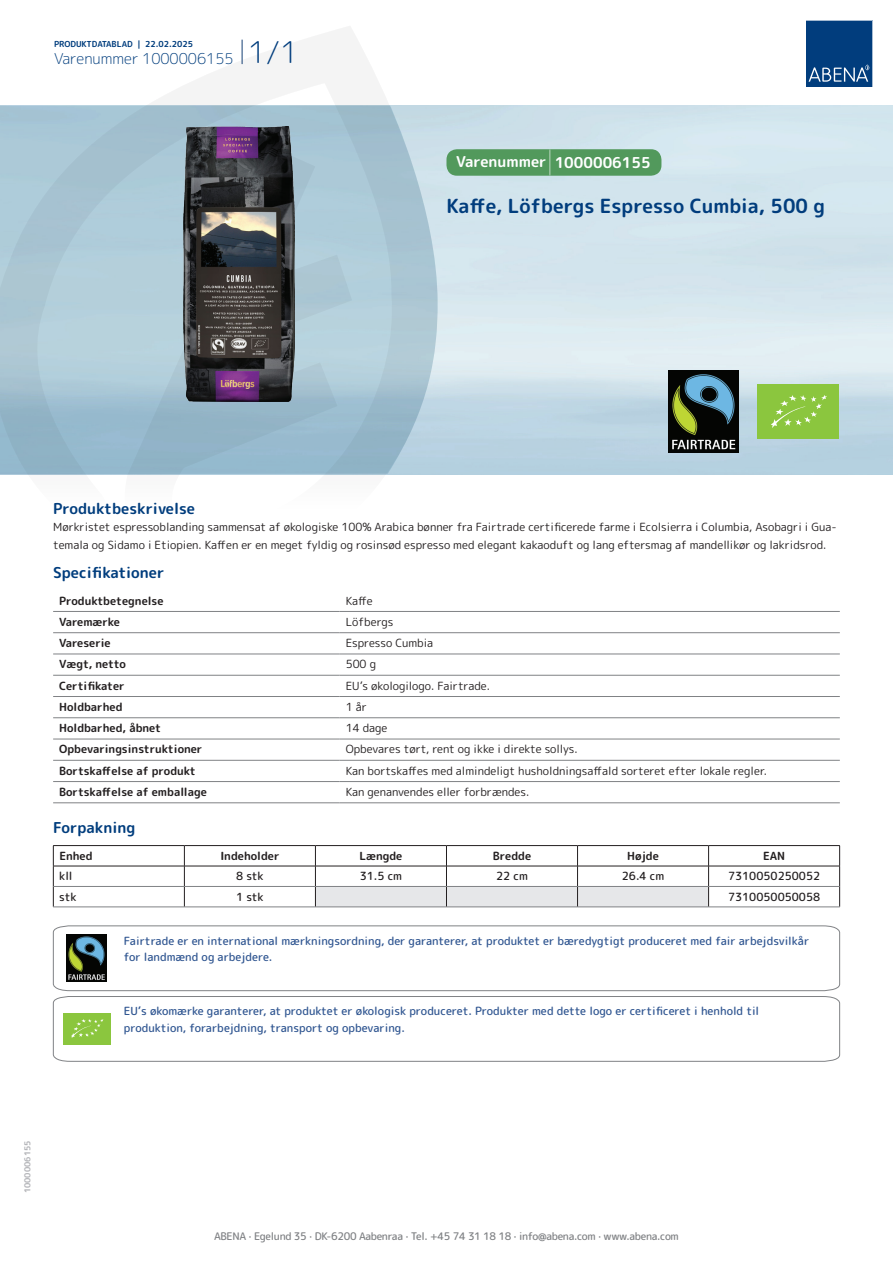
<style>
.page{position:relative;width:893px;height:1263px;background:#fff}
.page>*{position:absolute;margin:0;border:0;box-sizing:border-box;transform-origin:0 0}
.t1{font:700 19.5px "Rounded Mplus 1 c";color:#013d7d}
.t2{font:700 15px "Rounded Mplus 1 c";color:#013d7d}
.t3{font:300 15px "Rounded Mplus 1 c";color:#013d7d}
.t4{font:700 15px "Rounded Mplus 1 c";color:#fff}
.t5{font:11.25px/18px "Rounded Mplus 1 c";color:#231f20}
.t6{font:500 11.25px/16.5px "Rounded Mplus 1 c";color:#305691}
.t7{font:700 11.25px "Rounded Mplus 1 c";color:#231f20}
.t8{font:500 11.25px "Rounded Mplus 1 c";color:#231f20}
.t9{font:500 10.5px "Rounded Mplus 1 c";letter-spacing:-.03em;color:#808285}
.t10{font:700 8.25px "Rounded Mplus 1 c";color:#013d7d}
.t11{font:700 8.25px "Rounded Mplus 1 c";color:#b2b3b7}
.s1{font-size:30px}
.s2{font-size:25.5px}
</style>
<div class="page">
<img style="left:439px;top:106px;width:454px;height:368px">
<svg style="left:0;top:26px;width:439px;height:449px"></svg>
<svg style="left:0;top:106px;width:438px;height:368px;background:#a7c5d3"></svg>
<svg style="left:242px;top:40px;width:1px;height:24px"></svg>
<svg style="left:806px;top:20px;width:67px;height:67px;background:#144b86"></svg>
<img style="left:184px;top:127px;width:110px;height:275px">
<hr style="left:53px;top:611px;width:287px;height:1px;background:#808285">
<hr style="left:340px;top:611px;width:500px;height:1px;background:#808285">
<hr style="left:53px;top:632px;width:287px;height:1px;background:#808285">
<hr style="left:340px;top:632px;width:500px;height:1px;background:#808285">
<hr style="left:53px;top:654px;width:287px;height:1px;background:#808285">
<hr style="left:340px;top:654px;width:500px;height:1px;background:#808285">
<hr style="left:53px;top:675px;width:287px;height:1px;background:#808285">
<hr style="left:340px;top:675px;width:500px;height:1px;background:#808285">
<hr style="left:53px;top:696px;width:287px;height:1px;background:#808285">
<hr style="left:340px;top:696px;width:500px;height:1px;background:#808285">
<hr style="left:53px;top:717px;width:287px;height:1px;background:#808285">
<hr style="left:340px;top:717px;width:500px;height:1px;background:#808285">
<hr style="left:53px;top:739px;width:287px;height:1px;background:#808285">
<hr style="left:340px;top:739px;width:500px;height:1px;background:#808285">
<hr style="left:53px;top:760px;width:287px;height:1px;background:#808285">
<hr style="left:340px;top:760px;width:500px;height:1px;background:#808285">
<hr style="left:53px;top:781px;width:287px;height:1px;background:#808285">
<hr style="left:340px;top:781px;width:500px;height:1px;background:#808285">
<hr style="left:53px;top:802px;width:287px;height:1px;background:#808285">
<hr style="left:340px;top:802px;width:500px;height:1px;background:#808285">
<hr style="left:53px;top:845px;width:131px;height:1px;background:#231f20">
<hr style="left:184px;top:845px;width:131px;height:1px;background:#231f20">
<hr style="left:315px;top:845px;width:131px;height:1px;background:#231f20">
<hr style="left:446px;top:845px;width:131px;height:1px;background:#231f20">
<hr style="left:577px;top:845px;width:132px;height:1px;background:#231f20">
<hr style="left:709px;top:845px;width:131px;height:1px;background:#231f20">
<hr style="left:53px;top:866px;width:131px;height:1px;background:#231f20">
<hr style="left:184px;top:866px;width:131px;height:1px;background:#231f20">
<hr style="left:709px;top:866px;width:131px;height:1px;background:#231f20">
<svg style="left:53px;top:846px;width:1px;height:61px"></svg>
<svg style="left:184px;top:846px;width:1px;height:61px"></svg>
<svg style="left:315px;top:846px;width:394px;height:61px"></svg>
<svg style="left:839px;top:846px;width:1px;height:61px"></svg>
<hr style="left:54px;top:886px;width:130px;height:1px;background:#808285">
<hr style="left:184px;top:886px;width:131px;height:1px;background:#808285">
<hr style="left:315px;top:886px;width:131px;height:1px;background:#808285">
<hr style="left:446px;top:886px;width:131px;height:1px;background:#808285">
<hr style="left:577px;top:886px;width:132px;height:1px;background:#808285">
<hr style="left:709px;top:886px;width:130px;height:1px;background:#808285">
<hr style="left:53px;top:907px;width:131px;height:1px;background:#808285">
<hr style="left:184px;top:907px;width:131px;height:1px;background:#808285">
<hr style="left:315px;top:907px;width:131px;height:1px;background:#808285">
<hr style="left:446px;top:907px;width:131px;height:1px;background:#808285">
<hr style="left:577px;top:907px;width:132px;height:1px;background:#808285">
<hr style="left:709px;top:907px;width:131px;height:1px;background:#808285">
<svg style="left:53px;top:925px;width:787px;height:66px"></svg>
<svg style="left:53px;top:996px;width:787px;height:66px"></svg>
<img style="left:669px;top:371px;width:69px;height:81px">
<div style="left:757px;top:384px;width:82px;height:55px;background:#8bc63e"></div>
<svg style="left:771px;top:395px;width:56px;height:33px"></svg>
<div style="left:446px;top:149px;width:215px;height:27px;background:#52995c;border-radius:10px"></div>
<p class="t10" style="left:54px;top:38px;width:141px">PRODUKTDATABLAD | 22.02.2025</p>
<h2 class="t3" style="left:54px;top:48px;width:246px">Varenummer 1000006155 <span class="s1">1/1</span></h2>
<h2 class="t4" style="left:456px;top:152px;width:196px">Varenummer <span class="s2">|</span> 1000006155</h2>
<h1 class="t1" style="left:446px;top:192px;width:380px">Kaffe, Löfbergs Espresso Cumbia, 500 g</h1>
<h2 class="t2" style="left:53px;top:498px;width:143px">Produktbeskrivelse</h2>
<p class="t5" style="left:53px;top:517px;width:785px">Mørkristet espressoblanding sammensat af økologiske 100% Arabica bønner fra Fairtrade certificerede farme i Ecolsierra i Columbia, Asobagri i Gua&shy;temala og Sidamo i Etiopien. Kaffen er en meget fyldig og rosinsød espresso med elegant kakaoduft og lang eftersmag af mandellikør og lakridsrod.</p>
<h2 class="t2" style="left:53px;top:562px;width:113px">Specifikationer</h2>
<p class="t7" style="left:59px;top:592px;width:106px">Produktbetegnelse</p>
<p class="t5" style="left:346px;top:591px;width:29px">Kaffe</p>
<p class="t7" style="left:59px;top:614px;width:62px">Varemærke</p>
<p class="t5" style="left:346px;top:613px;width:49px">Löfbergs</p>
<p class="t7" style="left:59px;top:635px;width:53px">Vareserie</p>
<p class="t5" style="left:346px;top:634px;width:89px">Espresso Cumbia</p>
<p class="t7" style="left:59px;top:656px;width:68px">Vægt, netto</p>
<p class="t5" style="left:346px;top:655px;width:32px">500 g</p>
<p class="t7" style="left:59px;top:678px;width:67px">Certifikater</p>
<p class="t5" style="left:346px;top:676px;width:146px">EU’s økologilogo. Fairtrade.</p>
<p class="t7" style="left:59px;top:699px;width:65px">Holdbarhed</p>
<p class="t5" style="left:346px;top:698px;width:23px">1 år</p>
<p class="t7" style="left:59px;top:720px;width:104px">Holdbarhed, åbnet</p>
<p class="t5" style="left:346px;top:719px;width:43px">14 dage</p>
<p class="t7" style="left:59px;top:741px;width:145px">Opbevaringsinstruktioner</p>
<p class="t5" style="left:346px;top:740px;width:233px">Opbevares tørt, rent og ikke i direkte sollys.</p>
<p class="t7" style="left:59px;top:763px;width:138px">Bortskaffelse af produkt</p>
<p class="t5" style="left:346px;top:762px;width:423px">Kan bortskaffes med almindeligt husholdningsaffald sorteret efter lokale regler.</p>
<p class="t7" style="left:59px;top:784px;width:149px">Bortskaffelse af emballage</p>
<p class="t5" style="left:346px;top:783px;width:185px">Kan genanvendes eller forbrændes.</p>
<h2 class="t2" style="left:53px;top:817px;width:84px">Forpakning</h2>
<p class="t7" style="left:59px;top:848px;width:35px">Enhed</p>
<p class="t7" style="left:220px;top:848px;width:61px">Indeholder</p>
<p class="t7" style="left:359px;top:848px;width:44px">Længde</p>
<p class="t7" style="left:493px;top:848px;width:40px">Bredde</p>
<p class="t7" style="left:627px;top:848px;width:33px">Højde</p>
<p class="t7" style="left:763px;top:848px;width:24px">EAN</p>
<p class="t8" style="left:59px;top:868px;width:15px">kll</p>
<p class="t8" style="left:236px;top:868px;width:29px">8 stk</p>
<p class="t8" style="left:360px;top:868px;width:44px">31.5 cm</p>
<p class="t8" style="left:496px;top:868px;width:33px">22 cm</p>
<p class="t8" style="left:622px;top:868px;width:44px">26.4 cm</p>
<p class="t8" style="left:728px;top:868px;width:94px">7310050250052</p>
<p class="t8" style="left:59px;top:889px;width:19px">stk</p>
<p class="t8" style="left:236px;top:889px;width:29px">1 stk</p>
<p class="t8" style="left:728px;top:889px;width:94px">7310050050058</p>
<p class="t6" style="left:124px;top:932px;width:687px">Fairtrade er en international mærkningsordning, der garanterer, at produktet er bæredygtigt produceret med fair arbejdsvilkår for landmænd og arbejdere.</p>
<p class="t6" style="left:124px;top:1003px;width:637px">EU’s økomærke garanterer, at produktet er økologisk produceret. Produkter med dette logo er certificeret i henhold til produktion, forarbejdning, transport og opbevaring.</p>
<p class="t11" style="left:22px;top:1193px;width:54px;rotate:-90deg">1000006155</p>
<p class="t9" style="left:214px;top:1229px;width:466px">ABENA · Egelund 35 · DK-6200 Aabenraa · Tel. +45 74 31 18 18 · info@abena.com · www.abena.com</p>
</div>
